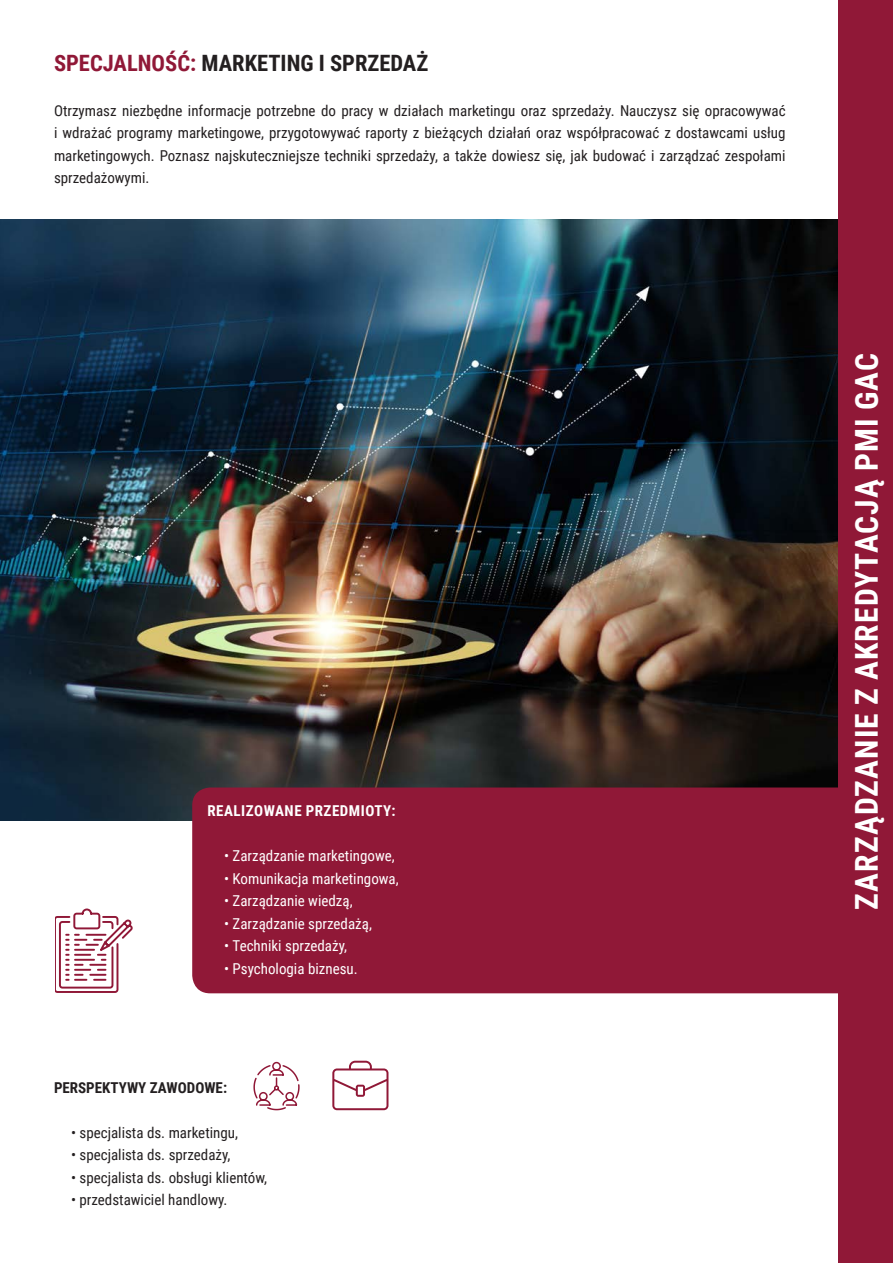
<style>
.page{position:relative;width:893px;height:1263px;background:#fff}
.page>*{position:absolute;margin:0;border:0;box-sizing:border-box;transform-origin:0 0}
.t1{font:700 31.5px "Roboto Condensed";letter-spacing:.035em;color:#fff}
.t2{font:700 22.5px "Roboto Condensed";color:#231f20}
.t3{font:15px/22.5px "Roboto Condensed";color:#231f20;text-align:justify}
.t4{font:15px "Roboto Condensed";color:#fff}
.t5{font:700 15px "Roboto Condensed";letter-spacing:.035em;color:#fff}
.t6{font:700 15px "Roboto Condensed";color:#231f20}
.s1{color:#901837}
</style>
<div class="page">
<img style="left:0;top:219px;width:839px;height:602px">
<div style="left:192px;top:787px;width:701px;height:206px;background:#901837;border-radius:18px"></div>
<svg style="left:55px;top:908px;width:78px;height:85px"></svg>
<svg style="left:332px;top:1061px;width:56px;height:49px"></svg>
<div style="left:839px;top:0;width:54px;height:1263px;background:#901837"></div>
<svg style="left:253px;top:1061px;width:47px;height:50px"></svg>
<p class="t2" style="left:54px;top:47px;width:376px"><span class="s1">SPECJALNOŚĆ:</span> MARKETING I SPRZEDAŻ</p>
<p class="t3" style="left:54px;top:99px;width:733px">Otrzymasz niezbędne informacje potrzebne do pracy w działach marketingu oraz sprzedaży. Nauczysz się opracowywać i wdrażać programy marketingowe, przygotowywać raporty z bieżących działań oraz współpracować z dostawcami usług marketingowych. Poznasz najskuteczniejsze techniki sprzedaży, a także dowiesz się, jak budować i zarządzać zespołami sprzedażowymi.</p>
<p class="t5" style="left:207px;top:800px;width:190px">REALIZOWANE PRZEDMIOTY:</p>
<p class="t4" style="left:224px;top:845px;width:172px">• Zarządzanie marketingowe,</p>
<p class="t4" style="left:224px;top:868px;width:176px">• Komunikacja marketingowa,</p>
<p class="t4" style="left:224px;top:890px;width:130px">• Zarządzanie wiedzą,</p>
<p class="t4" style="left:224px;top:913px;width:149px">• Zarządzanie sprzedażą,</p>
<p class="t4" style="left:224px;top:935px;width:125px">• Techniki sprzedaży,</p>
<p class="t4" style="left:224px;top:958px;width:135px">• Psychologia biznesu.</p>
<p class="t6" style="left:54px;top:1077px;width:175px">PERSPEKTYWY ZAWODOWE:</p>
<p class="t3" style="left:71px;top:1120px;width:169px">• specjalista ds. marketingu,</p>
<p class="t3" style="left:71px;top:1143px;width:161px">• specjalista ds. sprzedaży,</p>
<p class="t3" style="left:71px;top:1165px;width:198px">• specjalista ds. obsługi klientów,</p>
<p class="t3" style="left:71px;top:1188px;width:158px">• przedstawiciel handlowy.</p>
<p class="t1" style="left:844px;top:910px;width:558px;rotate:-90deg">ZARZĄDZANIE Z AKREDYTACJĄ PMI GAC</p>
</div>
